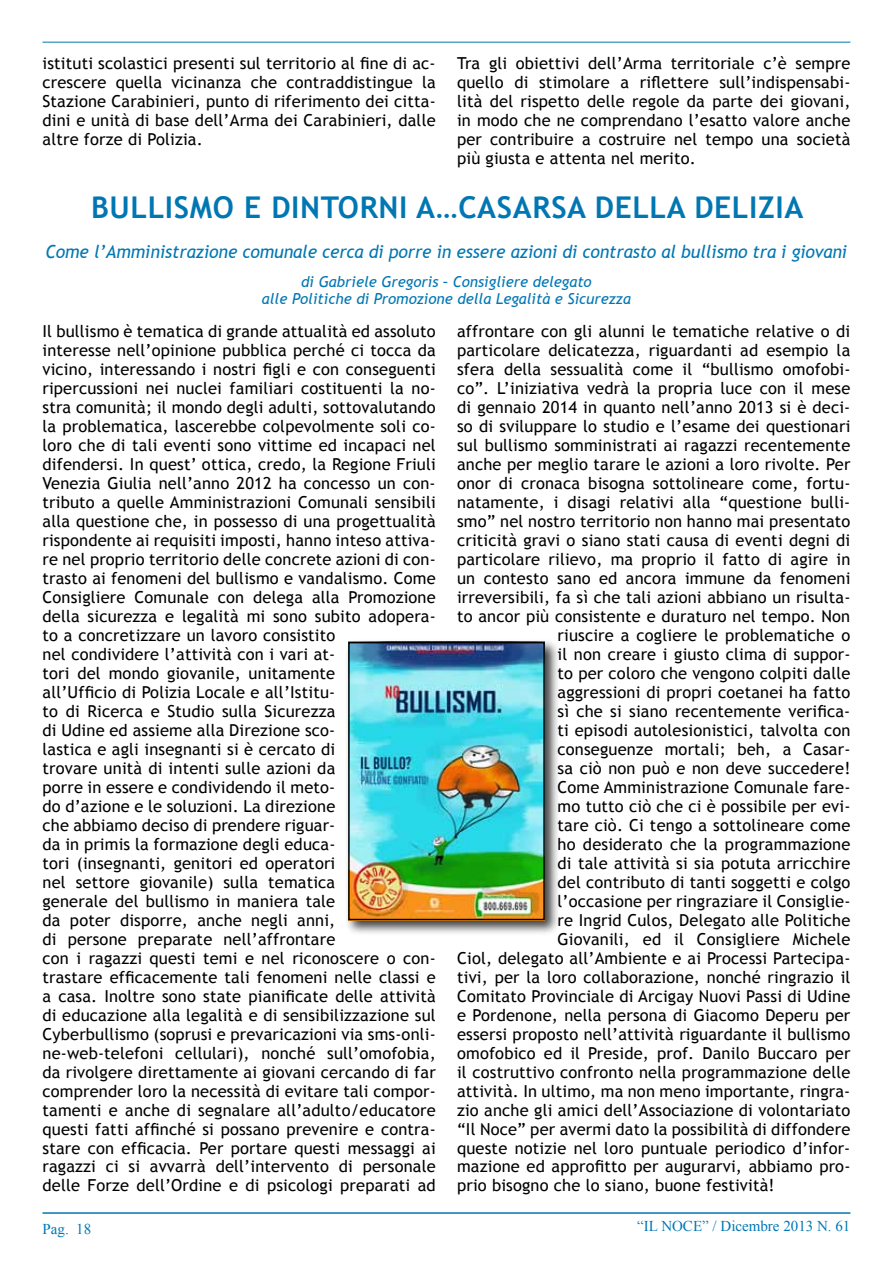
<style>
.page{position:relative;width:893px;height:1263px;background:#fff}
.page>*{position:absolute;margin:0;border:0;box-sizing:border-box;transform-origin:0 0}
.t1{font:700 30px "Trebuchet MS";letter-spacing:.02em;color:#0077b3}
.t2{font:italic 18px "Trebuchet MS";letter-spacing:-.005em;color:#0077b3}
.t3{font:16.5px/19px "Trebuchet MS";letter-spacing:.01em;color:#000;text-align:justify}
.t4{font:italic 15px/17.2px "Trebuchet MS";color:#0077b3;text-align:center}
.t5{font:15px "Times New Roman";color:#0077b3}
</style>
<div class="page">
<hr style="left:43px;top:1212px;width:807px;height:2px;background:#0077b3">
<hr style="left:43px;top:42px;width:807px;height:1px;background:#0077b3">
<div style="left:345px;top:639px;width:215px;height:296px;background:#000;opacity:.75"></div>
<img style="left:351px;top:645px;width:191px;height:272px">
<div style="left:348px;top:642px;width:197px;height:278px;border:2px solid #000"></div>
<p class="t3" style="left:43px;top:54px;width:395px">istituti scolastici presenti sul territorio al fine di ac&shy;crescere quella vicinanza che contraddistingue la Stazione Carabinieri, punto di riferimento dei citta&shy;dini e unità di base dell’Arma dei Carabinieri, dalle altre forze di Polizia.</p>
<p class="t3" style="left:457px;top:54px;width:395px">Tra gli obiettivi dell’Arma territoriale c’è sempre quello di stimolare a riflettere sull’indispensabi&shy;lità del rispetto delle regole da parte dei giovani, in modo che ne comprendano l’esatto valore anche per contribuire a costruire nel tempo una società più giusta e attenta nel merito.</p>
<h1 class="t1" style="left:91px;top:189px;width:522px">BULLISMO E DINTORNI A…CASARSA DELL</h1>
<h1 class="t1" style="left:667px;top:189px;width:46px">A DEL</h1>
<h1 class="t1" style="left:749px;top:189px;width:56px">IZIA</h1>
<p class="t2" style="left:46px;top:241px;width:803px">Come l’Amministrazione comunale cerca di porre in essere azioni di contrasto al bullismo tra i giovani</p>
<p class="t4" style="left:262px;top:273px;width:370px">di Gabriele Gregoris – Consigliere delegato<br>alle Politiche di Promozione della Legalità e Sicurezza</p>
<p class="t3" style="left:43px;top:322px;width:395px;text-align:left">Il bullismo è tematica di grande attualità ed assoluto interesse nell’opinione pubblica perché ci tocca da vicino, interessando i nostri figli e con conseguenti ripercussioni nei nuclei familiari costituenti la no&shy;stra comunità; il mondo degli adulti, sottovalutando la problematica, lascerebbe colpevolmente soli co&shy;loro che di tali eventi sono vittime ed incapaci nel difendersi. In quest’ ottica, credo, la Regione Friuli Venezia Giulia nell’anno 2012 ha concesso un con&shy;tributo a quelle Amministrazioni Comunali sensibili alla questione che, in possesso di una progettualità rispondente ai requisiti imposti, hanno inteso attiva&shy;re nel proprio territorio delle concrete azioni di con&shy;trasto ai fenomeni del bullismo e vandalismo. Come Consigliere Comunale con delega alla Promozione della sicurezza e legalità mi sono subito adopera&shy;to a concretizzare un lavoro consistito<br>nel condividere l’attività con i vari at-<br>tori del mondo giovanile, unitamente<br>all’Ufficio di Polizia Locale e all’Istitu-<br>to di Ricerca e Studio sulla Sicurezza<br>di Udine ed assieme alla Direzione sco-<br>lastica e agli insegnanti si è cercato di<br>trovare unità di intenti sulle azioni da<br>porre in essere e condividendo il meto-<br>do d’azione e le soluzioni. La direzione<br>che abbiamo deciso di prendere riguar-<br>da in primis la formazione degli educa-<br>tori (insegnanti, genitori ed operatori<br>nel settore giovanile) sulla tematica<br>generale del bullismo in maniera tale<br>da poter disporre, anche negli anni,<br>di persone preparate nell’affrontare<br>con i ragazzi questi temi e nel riconoscere o con&shy;trastare efficacemente tali fenomeni nelle classi e a casa. Inoltre sono state pianificate delle attività di educazione alla legalità e di sensibilizzazione sul Cyberbullismo (soprusi e prevaricazioni via sms-onli&shy;ne-web-telefoni cellulari), nonché sull’omofobia, da rivolgere direttamente ai giovani cercando di far comprender loro la necessità di evitare tali compor&shy;tamenti e anche di segnalare all’adulto/educatore questi fatti affinché si possano prevenire e contra&shy;stare con efficacia. Per portare questi messaggi ai ragazzi ci si avvarrà dell’intervento di personale delle Forze dell’Ordine e di psicologi preparati ad</p>
<p class="t3" style="left:457px;top:322px;width:395px">affrontare con gli alunni le tematiche relative o di</p>
<p class="t3" style="left:457px;top:341px;width:395px">particolare delicatezza, riguardanti ad esempio la</p>
<p class="t3" style="left:457px;top:360px;width:395px">sfera della sessualità come il “bullismo omofobi-</p>
<p class="t3" style="left:457px;top:379px;width:395px">co”. L’iniziativa vedrà la propria luce con il mese</p>
<p class="t3" style="left:457px;top:398px;width:395px">di gennaio 2014 in quanto nell’anno 2013 si è deci-</p>
<p class="t3" style="left:457px;top:417px;width:395px">so di sviluppare lo studio e l’esame dei questionari</p>
<p class="t3" style="left:457px;top:436px;width:395px">sul bullismo somministrati ai ragazzi recentemente</p>
<p class="t3" style="left:457px;top:455px;width:395px">anche per meglio tarare le azioni a loro rivolte. Per</p>
<p class="t3" style="left:457px;top:474px;width:395px">onor di cronaca bisogna sottolineare come, fortu-</p>
<p class="t3" style="left:457px;top:493px;width:395px">natamente, i disagi relativi alla “questione bulli-</p>
<p class="t3" style="left:457px;top:512px;width:395px">smo” nel nostro territorio non hanno mai presentato</p>
<p class="t3" style="left:457px;top:531px;width:395px">criticità gravi o siano stati causa di eventi degni di</p>
<p class="t3" style="left:457px;top:550px;width:395px">particolare rilievo, ma proprio il fatto di agire in</p>
<p class="t3" style="left:457px;top:569px;width:395px">un contesto sano ed ancora immune da fenomeni</p>
<p class="t3" style="left:457px;top:588px;width:395px">irreversibili, fa sì che tali azioni abbiano un risulta-</p>
<p class="t3" style="left:457px;top:607px;width:395px">to ancor più consistente e duraturo nel tempo. Non</p>
<p class="t3" style="left:558px;top:626px;width:294px">riuscire a cogliere le problematiche o</p>
<p class="t3" style="left:558px;top:645px;width:294px">il non creare i giusto clima di suppor-</p>
<p class="t3" style="left:558px;top:664px;width:294px">to per coloro che vengono colpiti dalle</p>
<p class="t3" style="left:558px;top:683px;width:294px">aggressioni di propri coetanei ha fatto</p>
<p class="t3" style="left:558px;top:702px;width:294px">sì che si siano recentemente verifica-</p>
<p class="t3" style="left:558px;top:721px;width:294px">ti episodi autolesionistici, talvolta con</p>
<p class="t3" style="left:558px;top:740px;width:294px">conseguenze mortali; beh, a Casar-</p>
<p class="t3" style="left:558px;top:759px;width:294px">sa ciò non può e non deve succedere!</p>
<p class="t3" style="left:558px;top:778px;width:294px">Come Amministrazione Comunale fare-</p>
<p class="t3" style="left:558px;top:797px;width:294px">mo tutto ciò che ci è possibile per evi-</p>
<p class="t3" style="left:558px;top:816px;width:294px">tare ciò. Ci tengo a sottolineare come</p>
<p class="t3" style="left:558px;top:835px;width:294px">ho desiderato che la programmazione</p>
<p class="t3" style="left:558px;top:854px;width:294px">di tale attività si sia potuta arricchire</p>
<p class="t3" style="left:558px;top:873px;width:294px">del contributo di tanti soggetti e colgo</p>
<p class="t3" style="left:558px;top:892px;width:294px">l’occasione per ringraziare il Consiglie-</p>
<p class="t3" style="left:558px;top:911px;width:294px">re Ingrid Culos, Delegato alle Politiche</p>
<p class="t3" style="left:558px;top:930px;width:294px">Giovanili, ed il Consigliere Michele</p>
<p class="t3" style="left:457px;top:948px;width:395px">Ciol, delegato all’Ambiente e ai Processi Partecipa-</p>
<p class="t3" style="left:457px;top:967px;width:395px">tivi, per la loro collaborazione, nonché ringrazio il</p>
<p class="t3" style="left:457px;top:986px;width:395px">Comitato Provinciale di Arcigay Nuovi Passi di Udine</p>
<p class="t3" style="left:457px;top:1005px;width:395px">e Pordenone, nella persona di Giacomo Deperu per</p>
<p class="t3" style="left:457px;top:1024px;width:395px">essersi proposto nell’attività riguardante il bullismo</p>
<p class="t3" style="left:457px;top:1043px;width:395px">omofobico ed il Preside, prof. Danilo Buccaro per</p>
<p class="t3" style="left:457px;top:1062px;width:395px">il costruttivo confronto nella programmazione delle</p>
<p class="t3" style="left:457px;top:1081px;width:395px">attività. In ultimo, ma non meno importante, ringra-</p>
<p class="t3" style="left:457px;top:1100px;width:395px">zio anche gli amici dell’Associazione di volontariato</p>
<p class="t3" style="left:457px;top:1119px;width:395px">“Il Noce” per avermi dato la possibilità di diffondere</p>
<p class="t3" style="left:457px;top:1138px;width:395px">queste notizie nel loro puntuale periodico d’infor-</p>
<p class="t3" style="left:457px;top:1157px;width:395px">mazione ed approfitto per augurarvi, abbiamo pro-</p>
<p class="t3" style="left:457px;top:1176px;width:319px">prio bisogno che lo siano, buone festività!</p>
<p class="t5" style="left:43px;top:1218px;width:50px">Pag. 18</p>
<p class="t5" style="left:637px;top:1216px;width:215px">“IL NOCE” / Dicembre 2013 N. 61</p>
</div>
